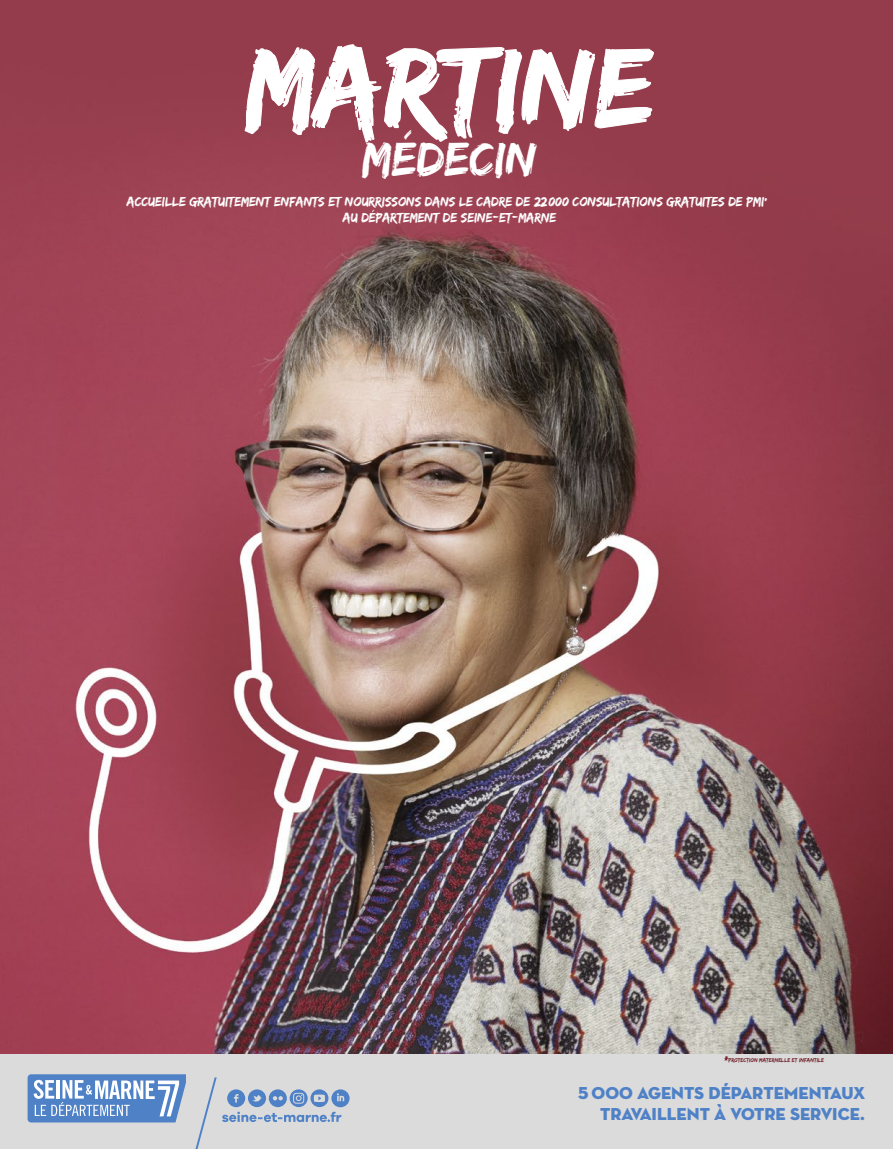
<style>
.page{position:relative;width:893px;height:1149px;background:#fff}
.page>*{position:absolute;margin:0;border:0;box-sizing:border-box;transform-origin:0 0}
.t1{font:117.15px "Edo SZ";color:#fff}
.t2{font:49.8px "Edo SZ";color:#fff}
.t3{font:17.55px/21.1px "Neutra Disp Titling";color:#4f81c7;text-align:right}
.t4{font:13.8px/15.9px "Edo SZ";letter-spacing:-.01em;color:#fff;text-align:center}
.t5{font:5.85px "Edo SZ";color:#701d27}
</style>
<div class="page">
<div style="left:0;top:0;width:893px;height:1148px;background:#dbdbdb"></div>
<img style="left:0;top:0;width:893px;height:1052px">
<svg style="left:244px;top:44px;width:411px;height:99px;background:#9f4f5e"></svg>
<svg style="left:724px;top:1056px;width:4px;height:4px"></svg>
<svg style="left:28px;top:1074px;width:158px;height:48px;background:#80a3d5"></svg>
<svg style="left:196px;top:1077px;width:154px;height:71px"></svg>
<p class="t1" style="left:245px;top:19px;width:410px">MARTINE</p>
<p class="t2" style="left:362px;top:129px;width:176px">MÉDECIN</p>
<p class="t4" style="left:127px;top:193px;width:647px">ACCUEILLE GRATUITEMENT ENFANTS ET NOURRISSONS DANS LE CADRE DE 22000 CONSULTATIONS GRATUITES DE PMI *<br>AU DÉPARTEMENT DE SEINE-ET-MARNE</p>
<p class="t5" style="left:728px;top:1056px;width:97px">PROTECTION MATERNELLE ET INFANTILE</p>
<p class="t3" style="left:578px;top:1082px;width:288px">5 000 AGENTS DÉPARTEMENTAUX<br>TRAVAILLENT À VOTRE SERVICE.</p>
</div>
